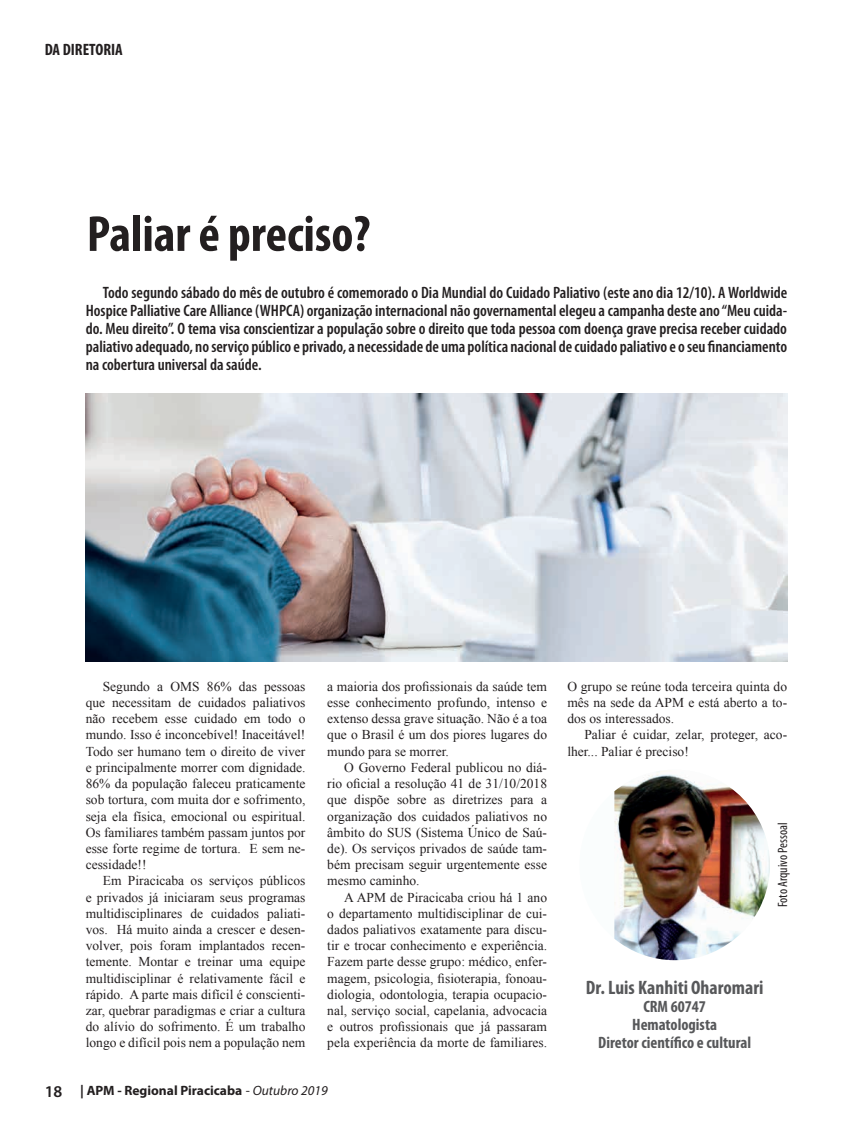
<style>
.page{position:relative;width:851px;height:1127px;background:#fff}
.page>*{position:absolute;margin:0;border:0;box-sizing:border-box;transform-origin:0 0}
.t1{font:700 condensed 51px "Myriad Pro";color:#231f20}
.t2{font:700 condensed 19.5px "Myriad Pro";color:#57585a}
.t3{font:600 condensed 16.5px/18px "Myriad Pro";color:#231f20;text-align:justify}
.t4{font:700 condensed 16.5px/18px "Myriad Pro";color:#57585a;text-align:center}
.t5{font:700 condensed 16.5px "Myriad Pro";color:#231f20}
.t6{font:600 16.5px "Myriad Pro";color:#231f20}
.t7{font:13.5px/16.2px "Times New Roman";color:#231f20;text-align:justify}
.t8{font:700 13.5px "Myriad Pro";color:#231f20}
.t9{font:condensed 13.5px "Myriad Pro";color:#231f20}
.s1{font-weight:400}
.s2{font-weight:400;font-style:italic}
</style>
<div class="page">
<div style="left:579px;top:770px;width:190px;height:190px;background:#fafdfd;border-radius:50%"></div>
<img style="left:614px;top:774px;width:155px;height:186px">
<img style="left:85px;top:393px;width:702px;height:268px">
<p class="t5" style="left:45px;top:39px;width:80px">DA DIRETORIA</p>
<h1 class="t1" style="left:87px;top:202px;width:285px">Paliar é preciso?</h1>
<p class="t3" style="left:86px;top:283px;width:702px;text-indent:17px">Todo segundo sábado do mês de outubro é comemorado o Dia Mundial do Cuidado Paliativo (este ano dia 12/10). A Worldwide Hospice Palliative Care Alliance (WHPCA) organização internacional não governamental elegeu a campanha deste ano “Meu cuida&shy;do. Meu direito”. O tema visa conscientizar a população sobre o direito que toda pessoa com doença grave precisa receber cuidado paliativo adequado, no serviço público e privado, a necessidade de uma política nacional de cuidado paliativo e o seu financiamento na cobertura universal da saúde.</p>
<p class="t6" style="left:45px;top:1081px;width:19px">18</p>
<p class="t7" style="left:86px;top:678px;width:221px;text-indent:17px">Segundo a OMS 86% das pessoas que necessitam de cuidados paliativos não recebem esse cuidado em todo o mundo. Isso é inconcebível! Inaceitável!<br>Todo ser humano tem o direito de viver e principalmente morrer com dignidade.<br>86% da população faleceu praticamente sob tortura, com muita dor e sofrimento, seja ela física, emocional ou espiritual.<br>Os familiares também passam juntos por esse forte regime de tortura. E sem ne&shy;cessidade!!</p>
<p class="t7" style="left:86px;top:872px;width:221px;text-indent:17px">Em Piracicaba os serviços públicos e privados já iniciaram seus programas multidisciplinares de cuidados paliati&shy;vos. Há muito ainda a crescer e desen&shy;volver, pois foram implantados recen&shy;temente. Montar e treinar uma equipe multidisciplinar é relativamente fácil e rápido. A parte mais difícil é conscienti&shy;zar, quebrar paradigmas e criar a cultura do alívio do sofrimento. É um trabalho longo e difícil pois nem a população nem</p>
<p class="t7" style="left:327px;top:678px;width:221px">a maioria dos profissionais da saúde tem esse conhecimento profundo, intenso e extenso dessa grave situação. Não é a toa que o Brasil é um dos piores lugares do mundo para se morrer.</p>
<p class="t7" style="left:327px;top:759px;width:221px;text-indent:17px">O Governo Federal publicou no diá&shy;rio oficial a resolução 41 de 31/10/2018 que dispõe sobre as diretrizes para a organização dos cuidados paliativos no âmbito do SUS (Sistema Único de Saú&shy;de). Os serviços privados de saúde tam&shy;bém precisam seguir urgentemente esse mesmo caminho.</p>
<p class="t7" style="left:327px;top:889px;width:221px;text-indent:17px">A APM de Piracicaba criou há 1 ano o departamento multidisciplinar de cui&shy;dados paliativos exatamente para discu&shy;tir e trocar conhecimento e experiência.<br>Fazem parte desse grupo: médico, enfer&shy;magem, psicologia, fisioterapia, fonoau&shy;diologia, odontologia, terapia ocupacio&shy;nal, serviço social, capelania, advocacia e outros profissionais que já passaram pela experiência da morte de familiares.</p>
<p class="t8" style="left:80px;top:1081px;width:249px">| APM - Regional Piracicaba <span class="s1">-</span> <span class="s2">Outubro 2019</span></p>
<p class="t7" style="left:567px;top:678px;width:221px">O grupo se reúne toda terceira quinta do mês na sede da APM e está aberto a to&shy;dos os interessados.</p>
<p class="t7" style="left:567px;top:727px;width:221px;text-indent:17px">Paliar é cuidar, zelar, proteger, aco&shy;lher... Paliar é preciso!</p>
<p class="t9" style="left:774px;top:907px;width:86px;rotate:-90deg">Foto Arquivo Pessoal</p>
<h2 class="t2" style="left:585px;top:975px;width:179px">Dr. Luis Kanhiti Oharomari</h2>
<p class="t4" style="left:598px;top:997px;width:154px">CRM 60747<br>Hematologista<br>Diretor científico e cultural</p>
</div>
